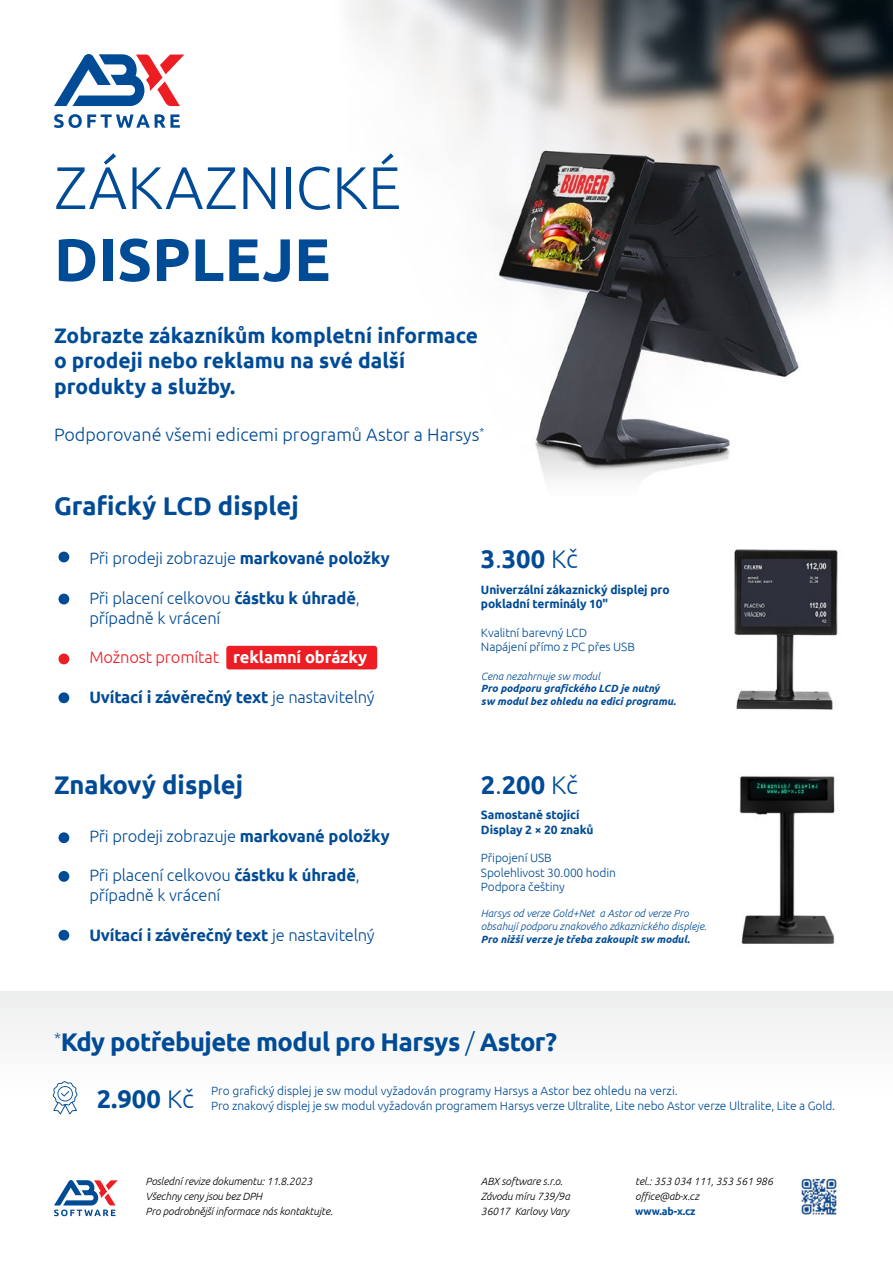
<style>
.page{position:relative;width:893px;height:1263px;background:#fff}
.page>*{position:absolute;margin:0;border:0;box-sizing:border-box;transform-origin:0 0}
.t1{font:300 60px "Ubuntu";color:#004b96}
.t2{font:700 60px "Ubuntu";color:#004b96}
.t3{font:700 25.5px "Ubuntu";letter-spacing:-.01em;color:#004b96}
.t4{font:700 21px/25.2px "Ubuntu";color:#004b96}
.t5{font:300 18px "Ubuntu";color:#004b96}
.t6{font:300 16.5px/19.8px "Ubuntu";letter-spacing:-.01em;color:#004b96}
.t7{font:700 16.5px "Ubuntu";letter-spacing:-.01em;color:#004b96}
.t8{font:300 16.5px "Ubuntu";letter-spacing:-.01em;color:#ed1d24}
.t9{font:300 12px/14.4px "Ubuntu";letter-spacing:-.01em;color:#004b96}
.t10{font:700 12px/14.4px "Ubuntu";letter-spacing:-.01em;color:#004b96}
.t11{font:italic 300 10.5px/15px "Ubuntu";letter-spacing:-.01em;color:#000}
.t12{font:italic 300 10.5px/12.6px "Ubuntu";color:#004b96}
.t13{font:italic 700 10.5px/12.6px "Ubuntu";color:#004b96}
.t14{font:700 10.5px "Ubuntu";color:#004b96}
.s1{font-weight:700}
.s2{font-weight:700;color:#fff}
.s3{font-weight:300}
</style>
<div class="page">
<div style="left:226px;top:646px;width:151px;height:23px;background:#ed1d24;border-radius:3px"></div>
<img style="left:184px;top:0;width:709px;height:480px">
<div style="left:0;top:991px;width:893px;height:106px;background:#f6f6f7"></div>
<svg style="left:54px;top:1180px;width:64px;height:36px"></svg>
<svg style="left:54px;top:114px;width:126px;height:14px"></svg>
<svg style="left:54px;top:54px;width:130px;height:52px"></svg>
<img style="left:801px;top:1178px;width:36px;height:37px">
<img style="left:734px;top:549px;width:104px;height:161px">
<svg style="left:53px;top:1081px;width:25px;height:33px"></svg>
<div style="left:58px;top:653px;width:11px;height:11px;background:#ed1d24;border-radius:50%"></div>
<div style="left:58px;top:594px;width:11px;height:10px;background:#004b96;border-radius:50%"></div>
<div style="left:58px;top:871px;width:11px;height:11px;background:#004b96;border-radius:50%"></div>
<div style="left:58px;top:930px;width:11px;height:11px;background:#004b96;border-radius:50%"></div>
<div style="left:58px;top:552px;width:11px;height:10px;background:#004b96;border-radius:50%"></div>
<div style="left:58px;top:832px;width:11px;height:11px;background:#004b96;border-radius:50%"></div>
<div style="left:58px;top:692px;width:11px;height:11px;background:#004b96;border-radius:50%"></div>
<img style="left:739px;top:776px;width:96px;height:168px">
<h1 class="t1" style="left:54px;top:152px;width:349px">ZÁKAZNICKÉ</h1>
<h1 class="t2" style="left:54px;top:223px;width:278px">DISPLEJE</h1>
<h3 class="t4" style="left:54px;top:323px;width:426px">Zobrazte zákazníkům kompletní informace o prodeji nebo reklamu na své další produkty a služby.</h3>
<h3 class="t5" style="left:54px;top:423px;width:432px">Podporované všemi edicemi programů Astor a Harsys<sup>*</sup></h3>
<h2 class="t3" style="left:54px;top:490px;width:246px">Grafický LCD displej</h2>
<h3 class="t6" style="left:89px;top:548px;width:302px">Při prodeji zobrazuje <span class="s1">markované položky</span></h3>
<h3 class="t6" style="left:89px;top:588px;width:272px">Při placení celkovou <span class="s1">částku k úhradě</span>, případně k vrácení</h3>
<h3 class="t8" style="left:89px;top:648px;width:279px">Možnost promítat <span class="s2">reklamní obrázky</span></h3>
<h3 class="t7" style="left:89px;top:687px;width:287px">Uvítací i závěrečný text <span class="s3">je nastavitelný</span></h3>
<h2 class="t3" style="left:54px;top:769px;width:191px">Znakový displej</h2>
<h3 class="t6" style="left:89px;top:826px;width:302px">Při prodeji zobrazuje <span class="s1">markované položky</span></h3>
<h3 class="t6" style="left:89px;top:865px;width:272px">Při placení celkovou <span class="s1">částku k úhradě</span>, případně k vrácení</h3>
<h3 class="t7" style="left:89px;top:925px;width:287px">Uvítací i závěrečný text <span class="s3">je nastavitelný</span></h3>
<h2 class="t3" style="left:481px;top:544px;width:99px">3<span class="s3">.</span>300 <span class="s3">Kč</span></h2>
<p class="t10" style="left:481px;top:582px;width:190px">Univerzální zákaznický displej pro pokladní terminály 10"</p>
<p class="t9" style="left:481px;top:625px;width:155px">Kvalitní barevný LCD<br>Napájení přímo z PC přes USB</p>
<p class="t12" style="left:481px;top:669px;width:121px">Cena nezahrnuje sw modul</p>
<p class="t13" style="left:481px;top:682px;width:196px">Pro podporu grafického LCD je nutný<br>sw modul bez ohledu na edici programu.</p>
<h2 class="t3" style="left:481px;top:769px;width:99px">2<span class="s3">.</span>200 <span class="s3">Kč</span></h2>
<p class="t10" style="left:481px;top:808px;width:114px">Samostaně stojící<br>Display 2 × 20 znaků</p>
<p class="t9" style="left:481px;top:851px;width:136px">Připojení USB<br>Spolehlivost 30.000 hodin<br>Podpora češtiny</p>
<p class="t12" style="left:481px;top:907px;width:227px">Harsys od verze Gold+Net a Astor od verze Pro obsahují podporu znakového zákaznického displeje.</p>
<p class="t13" style="left:481px;top:932px;width:210px">Pro nižší verze je třeba zakoupit sw modul.</p>
<h2 class="t3" style="left:54px;top:1026px;width:505px"><sup>*</sup>Kdy potřebujete modul pro Harsys <span class="s3">/</span> Astor?</h2>
<p class="t9" style="left:211px;top:1083px;width:625px">Pro grafický displej je sw modul vyžadován programy Harsys a Astor bez ohledu na verzi.<br>Pro znakový displej je sw modul vyžadován programem Harsys verze Ultralite, Lite nebo Astor verze Ultralite, Lite a Gold.</p>
<h2 class="t3" style="left:97px;top:1083px;width:99px">2.900 <span class="s3">Kč</span></h2>
<p class="t11" style="left:146px;top:1173px;width:188px">Poslední revize dokumentu: 11.8.2023<br>Všechny ceny jsou bez DPH<br>Pro podrobnější informace nás kontaktujte.</p>
<p class="t11" style="left:481px;top:1173px;width:90px">ABX software s.r.o.<br>Závodu míru 739/9a<br>36017 Karlovy Vary</p>
<p class="t11" style="left:635px;top:1173px;width:139px">tel.: 353 034 111, 353 561 986 office@ab-x.cz</p>
<p class="t14" style="left:635px;top:1205px;width:62px">www.ab-x.cz</p>
</div>
